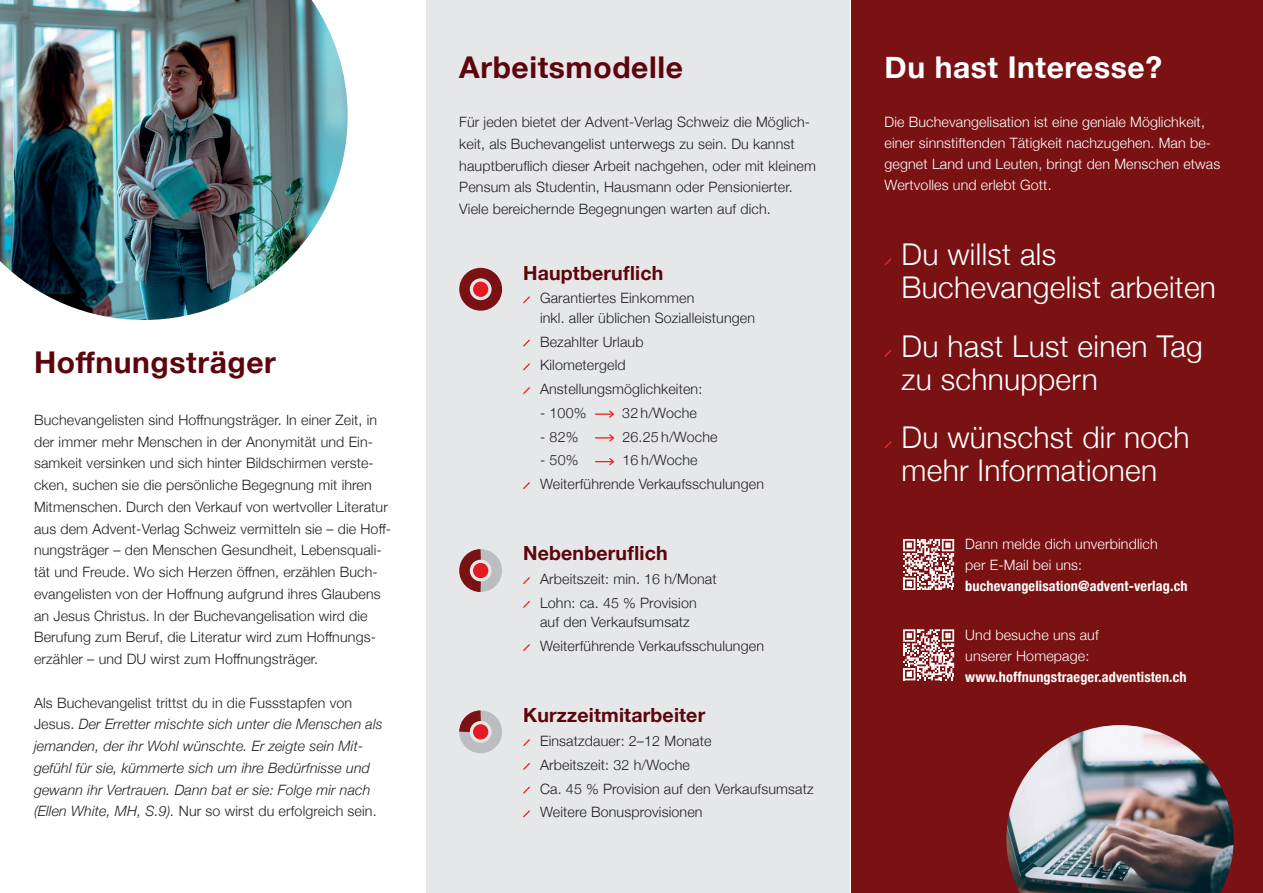
<style>
.page{position:relative;width:1263px;height:893px;background:#fff}
.page>*{position:absolute;margin:0;border:0;box-sizing:border-box;transform-origin:0 0}
.t1{font:300 30px/33px "Helvetica Neue";letter-spacing:.01em;color:#fff}
.t2{font:700 30px "Helvetica Neue";letter-spacing:.02em;color:#5d040c}
.t3{font:700 30px "Helvetica Neue";letter-spacing:.02em;color:#fff}
.t4{font:700 19.5px "Helvetica Neue";letter-spacing:.01em;color:#5d040c}
.t5{font:300 14.25px/21.8px "Helvetica Neue";letter-spacing:.01em;color:#231f20}
.t6{font:italic 300 14.25px/21.8px "Helvetica Neue";letter-spacing:.01em;color:#231f20}
.t7{font:300 14.25px/21px "Helvetica Neue";letter-spacing:.01em;color:#fff}
.t8{font:700 condensed 14.25px "Helvetica Neue";letter-spacing:.01em;color:#fff}
.s1{font-style:normal}
</style>
<div class="page">
<div style="left:851px;top:0;width:412px;height:893px;background:#7a1113"></div>
<div style="left:426px;top:0;width:424px;height:893px;background:#e6e7e9"></div>
<div style="left:459px;top:268px;width:43px;height:43px;border:10px solid #7a1113;border-radius:50%"></div>
<div style="left:473px;top:282px;width:15px;height:15px;background:#e21a21;border-radius:50%"></div>
<svg style="left:523px;top:296px;width:7px;height:8px"></svg>
<svg style="left:523px;top:339px;width:7px;height:8px"></svg>
<svg style="left:523px;top:363px;width:7px;height:8px"></svg>
<svg style="left:523px;top:387px;width:7px;height:7px"></svg>
<svg style="left:595px;top:410px;width:19px;height:8px"></svg>
<svg style="left:596px;top:434px;width:18px;height:8px"></svg>
<svg style="left:596px;top:458px;width:18px;height:8px"></svg>
<svg style="left:523px;top:482px;width:7px;height:7px"></svg>
<div style="left:459px;top:549px;width:43px;height:43px;border:10px solid #bcbdc0;border-radius:50%"></div>
<svg style="left:459px;top:549px;width:32px;height:43px"></svg>
<div style="left:473px;top:563px;width:15px;height:15px;background:#e21a21;border-radius:50%"></div>
<svg style="left:523px;top:577px;width:7px;height:7px"></svg>
<svg style="left:523px;top:601px;width:7px;height:7px"></svg>
<svg style="left:523px;top:644px;width:7px;height:7px"></svg>
<div style="left:459px;top:710px;width:43px;height:43px;border:10px solid #bcbdc0;border-radius:50%"></div>
<svg style="left:459px;top:710px;width:32px;height:32px"></svg>
<div style="left:473px;top:724px;width:15px;height:15px;background:#e21a21;border-radius:50%"></div>
<svg style="left:523px;top:739px;width:7px;height:7px"></svg>
<svg style="left:523px;top:763px;width:7px;height:7px"></svg>
<svg style="left:523px;top:786px;width:7px;height:8px"></svg>
<svg style="left:523px;top:810px;width:7px;height:8px"></svg>
<svg style="left:884px;top:258px;width:8px;height:8px"></svg>
<svg style="left:884px;top:350px;width:8px;height:7px"></svg>
<svg style="left:884px;top:441px;width:8px;height:8px"></svg>
<img style="left:0;top:0;width:348px;height:320px">
<img style="left:1006px;top:725px;width:228px;height:168px">
<svg style="left:903px;top:539px;width:51px;height:51px"></svg>
<svg style="left:903px;top:629px;width:51px;height:51px"></svg>
<h1 class="t2" style="left:34px;top:338px;width:243px">Hoffnungsträger</h1>
<p class="t5" style="left:34px;top:408px;width:359px">Buchevangelisten sind Hoffnungsträger. In einer Zeit, in der immer mehr Menschen in der Anonymität und Ein&shy;samkeit versinken und sich hinter Bildschirmen verste&shy;cken, suchen sie die persönliche Begegnung mit ihren Mitmenschen. Durch den Verkauf von wertvoller Literatur aus dem Advent-Verlag Schweiz vermitteln sie – die Hoff&shy;nungsträger – den Menschen Gesundheit, Lebensquali&shy;tät und Freude. Wo sich Herzen öffnen, erzählen Buch&shy;evangelisten von der Hoffnung aufgrund ihres Glaubens an Jesus Christus. In der Buchevangelisation wird die Berufung zum Beruf, die Literatur wird zum Hoffnungs&shy;erzähler – und DU wirst zum Hoffnungsträger.</p>
<p class="t6" style="left:34px;top:691px;width:350px"><span class="s1">Als Buchevangelist trittst du in die Fussstapfen von Jesus.</span> Der Erretter mischte sich unter die Menschen als jemanden, der ihr Wohl wünschte. Er zeigte sein Mit&shy;gefühl für sie, kümmerte sich um ihre Bedürfnisse und gewann ihr Vertrauen. Dann bat er sie: Folge mir nach (Ellen White, MH, S.9). <span class="s1">Nur so wirst du erfolgreich sein.</span></p>
<h1 class="t2" style="left:459px;top:44px;width:225px">Arbeitsmodelle</h1>
<h1 class="t3" style="left:884px;top:44px;width:279px">Du hast Interesse?</h1>
<p class="t5" style="left:459px;top:110px;width:358px">Für jeden bietet der Advent-Verlag Schweiz die Möglich&shy;keit, als Buchevangelist unterwegs zu sein. Du kannst hauptberuflich dieser Arbeit nachgehen, oder mit kleinem Pensum als Studentin, Hausmann oder Pensionierter.<br>Viele bereichernde Begegnungen warten auf dich.</p>
<h2 class="t4" style="left:523px;top:257px;width:142px">Hauptberuflich</h2>
<p class="t5" style="left:540px;top:287px;width:216px;line-height:19.5px">Garantiertes Einkommen<br>inkl. aller üblichen Sozialleistungen</p>
<p class="t5" style="left:540px;top:329px;width:164px;line-height:23.7px">Bezahlter Urlaub<br>Kilometergeld<br>Anstellungsmöglichkeiten:</p>
<p class="t5" style="left:540px;top:401px;width:48px">- 100%</p>
<p class="t5" style="left:622px;top:401px;width:76px">32 h/Woche</p>
<p class="t5" style="left:540px;top:425px;width:40px">- 82%</p>
<p class="t5" style="left:622px;top:425px;width:97px">26.25 h/Woche</p>
<p class="t5" style="left:540px;top:448px;width:40px">- 50%</p>
<p class="t5" style="left:540px;top:447px;width:225px;line-height:23.7px;text-indent:82px">16 h/Woche<br>Weiterführende Verkaufsschulungen</p>
<h2 class="t4" style="left:523px;top:538px;width:146px">Nebenberuflich</h2>
<p class="t5" style="left:540px;top:566px;width:178px;line-height:23.7px">Arbeitszeit: min. 16 h/Monat<br>Lohn: ca. 45 % Provision</p>
<p class="t5" style="left:540px;top:609px;width:225px;line-height:23.7px">auf den Verkaufsumsatz<br>Weiterführende Verkaufsschulungen</p>
<h2 class="t4" style="left:523px;top:700px;width:184px">Kurzzeitmitarbeiter</h2>
<p class="t5" style="left:540px;top:728px;width:275px;line-height:23.7px">Einsatzdauer: 2–12 Monate<br>Arbeitszeit: 32 h/Woche<br>Ca. 45 % Provision auf den Verkaufsumsatz<br>Weitere Bonusprovisionen</p>
<p class="t7" style="left:884px;top:111px;width:337px">Die Buchevangelisation ist eine geniale Möglichkeit, einer sinnstiftenden Tätigkeit nachzugehen. Man be&shy;gegnet Land und Leuten, bringt den Menschen etwas Wertvolles und erlebt Gott.</p>
<h1 class="t1" style="left:901px;top:236px;width:316px">Du willst als<br>Buchevangelist arbeiten</h1>
<h1 class="t1" style="left:901px;top:327px;width:303px">Du hast Lust einen Tag zu schnuppern</h1>
<h1 class="t1" style="left:901px;top:419px;width:289px">Du wünschst dir noch mehr Informationen</h1>
<p class="t7" style="left:965px;top:532px;width:194px">Dann melde dich unverbindlich per E-Mail bei uns:</p>
<p class="t8" style="left:965px;top:574px;width:224px">buchevangelisation@advent-verlag.ch</p>
<p class="t7" style="left:965px;top:624px;width:135px">Und besuche uns auf unserer Homepage:</p>
<p class="t8" style="left:965px;top:665px;width:223px">www.hoffnungstraeger.adventisten.ch</p>
</div>
